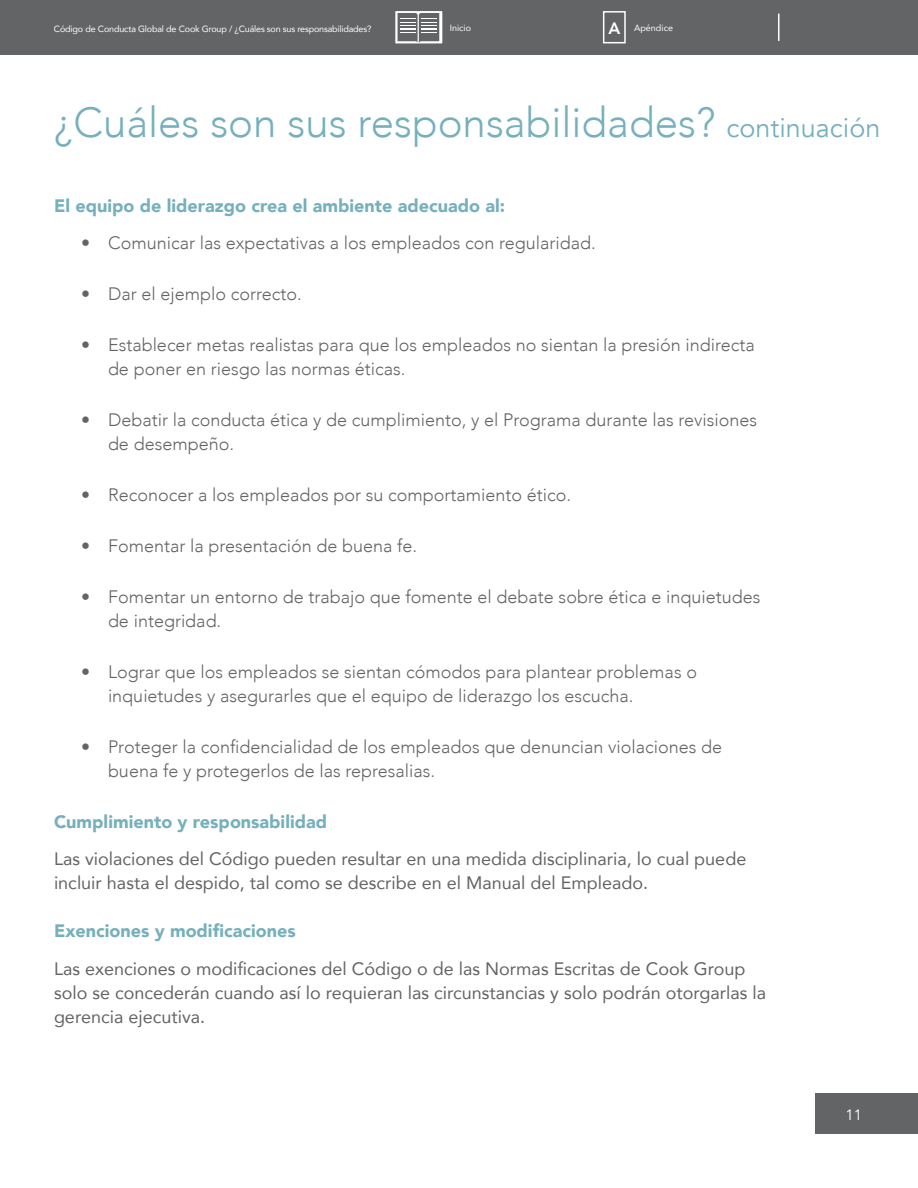
<style>
.page{position:relative;width:918px;height:1188px;background:#fff}
.page>*{position:absolute;margin:0;border:0;box-sizing:border-box;transform-origin:0 0}
.t1{font:300 42px "Avenir";color:#76b0bd}
.t2{font:300 18px/24px "Avenir";color:#636466}
.t3{font:18px/24px "Avenir";color:#636466}
.t4{font:900 18px "Avenir";color:#76b0bd}
.t5{font:15px "Avenir";color:#fff}
.t6{font:9px "Avenir";letter-spacing:-.02em;color:#fff}
.t7{font:9px "Avenir";color:#fff}
.s1{font-weight:800;font-size:16.5px}
.s2{font-weight:400;font-size:27px}
</style>
<div class="page">
<div style="left:0;top:0;width:918px;height:55px;background:#636466"></div>
<svg style="left:395px;top:11px;width:47px;height:32px"></svg>
<svg style="left:778px;top:14px;width:1px;height:27px"></svg>
<div style="left:815px;top:1094px;width:103px;height:40px;background:#636466"></div>
<div style="left:603px;top:11px;width:23px;height:32px;background:#636466;border:2px solid #fff"></div>
<p class="t6" style="left:54px;top:21px;width:319px">Código de Conducta Global de Cook Group / ¿Cuáles son sus responsabilidades?</p>
<p class="t7" style="left:608px;top:21px;width:66px"><span class="s1">A</span> Apéndice</p>
<p class="t6" style="left:450px;top:21px;width:23px">Inicio</p>
<h1 class="t1" style="left:54px;top:97px;width:828px">¿Cuáles son sus responsabilidades? <span class="s2">continuación</span></h1>
<p class="t4" style="left:54px;top:190px;width:453px">El equipo de liderazgo crea el ambiente adecuado al:</p>
<p class="t2" style="left:81px;top:231px;width:516px">• Comunicar las expectativas a los empleados con regularidad.</p>
<p class="t2" style="left:81px;top:282px;width:222px">• Dar el ejemplo correcto.</p>
<p class="t2" style="left:108px;top:333px;width:648px;text-indent:-27px">• Establecer metas realistas para que los empleados no sientan la presión indirecta de poner en riesgo las normas éticas.</p>
<p class="t2" style="left:108px;top:408px;width:651px;text-indent:-27px">• Debatir la conducta ética y de cumplimiento, y el Programa durante las revisiones de desempeño.</p>
<p class="t2" style="left:81px;top:483px;width:492px">• Reconocer a los empleados por su comportamiento ético.</p>
<p class="t2" style="left:81px;top:534px;width:338px">• Fomentar la presentación de buena fe.</p>
<p class="t2" style="left:108px;top:585px;width:654px;text-indent:-27px">• Fomentar un entorno de trabajo que fomente el debate sobre ética e inquietudes de integridad.</p>
<p class="t2" style="left:108px;top:660px;width:591px;text-indent:-27px">• Lograr que los empleados se sientan cómodos para plantear problemas o inquietudes y asegurarles que el equipo de liderazgo los escucha.</p>
<p class="t2" style="left:108px;top:735px;width:616px;text-indent:-27px">• Proteger la confidencialidad de los empleados que denuncian violaciones de buena fe y protegerlos de las represalias.</p>
<p class="t4" style="left:54px;top:806px;width:275px">Cumplimiento y responsabilidad</p>
<p class="t3" style="left:54px;top:847px;width:694px">Las violaciones del Código pueden resultar en una medida disciplinaria, lo cual puede incluir hasta el despido, tal como se describe en el Manual del Empleado.</p>
<p class="t4" style="left:54px;top:916px;width:243px">Exenciones y modificaciones</p>
<p class="t3" style="left:54px;top:956px;width:714px">Las exenciones o modificaciones del Código o de las Normas Escritas de Cook Group solo se concederán cuando así lo requieran las circunstancias y solo podrán otorgarlas la gerencia ejecutiva.</p>
<p class="t5" style="left:845px;top:1105px;width:18px">11</p>
</div>
